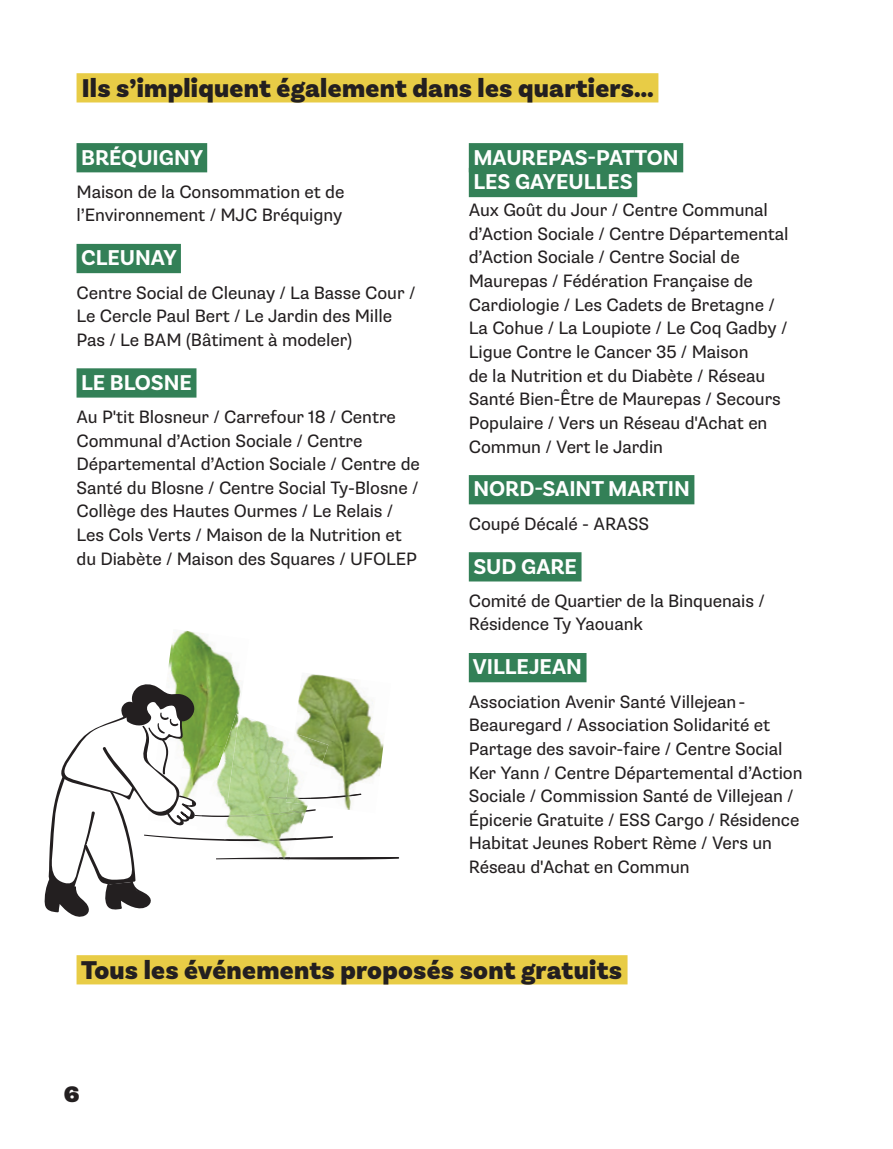
<style>
.page{position:relative;width:893px;height:1149px;background:#fff}
.page>*{position:absolute;margin:0;border:0;box-sizing:border-box;transform-origin:0 0}
.t1{font:900 27px "Basic Sans";letter-spacing:.01em;color:#231f20}
.t2{font:700 22.5px/24.8px "Basic Sans";color:#fff}
.t3{font:900 22.5px "Supria Sans";color:#231f20}
.t4{font:18px/23.6px "Supria Sans";letter-spacing:-.005em;color:#231f20}
</style>
<div class="page">
<div style="left:77px;top:954px;width:550px;height:30px;background:#e8cc46"></div>
<div style="left:77px;top:143px;width:130px;height:29px;background:#338057"></div>
<div style="left:77px;top:244px;width:104px;height:29px;background:#338057"></div>
<div style="left:77px;top:368px;width:119px;height:29px;background:#338057"></div>
<div style="left:469px;top:143px;width:214px;height:29px;background:#338057"></div>
<div style="left:469px;top:168px;width:168px;height:29px;background:#338057"></div>
<div style="left:469px;top:475px;width:225px;height:29px;background:#338057"></div>
<div style="left:469px;top:552px;width:112px;height:29px;background:#338057"></div>
<div style="left:469px;top:652px;width:117px;height:30px;background:#338057"></div>
<img style="left:168px;top:630px;width:70px;height:53px">
<img style="left:304px;top:674px;width:51px;height:9px">
<svg style="left:44px;top:683px;width:355px;height:234px"></svg>
<div style="left:77px;top:73px;width:581px;height:29px;background:#e8cc46"></div>
<h1 class="t1" style="left:82px;top:71px;width:574px">Ils s’impliquent également dans les quartiers…</h1>
<p class="t2" style="left:81px;top:145px;width:124px">BRÉQUIGNY</p>
<p class="t4" style="left:77px;top:180px;width:269px">Maison de la Consommation et de l’Environnement / MJC Bréquigny</p>
<p class="t2" style="left:81px;top:245px;width:97px">CLEUNAY</p>
<p class="t4" style="left:77px;top:281px;width:340px">Centre Social de Cleunay / La Basse Cour /<br>Le Cercle Paul Bert / Le Jardin des Mille<br>Pas / Le BAM (Bâtiment à modeler)</p>
<p class="t2" style="left:81px;top:370px;width:112px">LE BLOSNE</p>
<p class="t4" style="left:77px;top:405px;width:345px">Au P'tit Blosneur / Carrefour 18 / Centre Communal d’Action Sociale / Centre Départemental d’Action Sociale / Centre de Santé du Blosne / Centre Social Ty-Blosne / Collège des Hautes Ourmes / Le Relais / Les Cols Verts / Maison de la Nutrition et du Diabète / Maison des Squares / UFOLEP</p>
<p class="t2" style="left:473px;top:145px;width:207px">MAUREPAS-PATTON<br>LES GAYEULLES</p>
<p class="t4" style="left:469px;top:198px;width:321px">Aux Goût du Jour / Centre Communal d’Action Sociale / Centre Départemental d’Action Sociale / Centre Social de Maurepas / Fédération Française de Cardiologie / Les Cadets de Bretagne / La Cohue / La Loupiote / Le Coq Gadby / Ligue Contre le Cancer 35 / Maison<br>de la Nutrition et du Diabète / Réseau Santé Bien-Être de Maurepas / Secours Populaire / Vers un Réseau d'Achat en Commun / Vert le Jardin</p>
<p class="t2" style="left:473px;top:476px;width:218px">NORD-SAINT MARTIN</p>
<p class="t4" style="left:469px;top:512px;width:182px">Coupé Décalé - ARASS</p>
<p class="t2" style="left:473px;top:554px;width:105px">SUD GARE</p>
<p class="t4" style="left:469px;top:589px;width:297px">Comité de Quartier de la Binquenais /<br>Résidence Ty Yaouank</p>
<p class="t2" style="left:473px;top:654px;width:111px">VILLEJEAN</p>
<p class="t4" style="left:469px;top:689px;width:335px">Association Avenir Santé Villejean-Beauregard / Association Solidarité et Partage des savoir-faire / Centre Social Ker Yann / Centre Départemental d’Action Sociale / Commission Santé de Villejean / Épicerie Gratuite / ESS Cargo / Résidence Habitat Jeunes Robert Rème / Vers un Réseau d'Achat en Commun</p>
<h1 class="t1" style="left:81px;top:953px;width:543px">Tous les événements proposés sont gratuits</h1>
<p class="t3" style="left:64px;top:1079px;width:17px">6</p>
</div>
